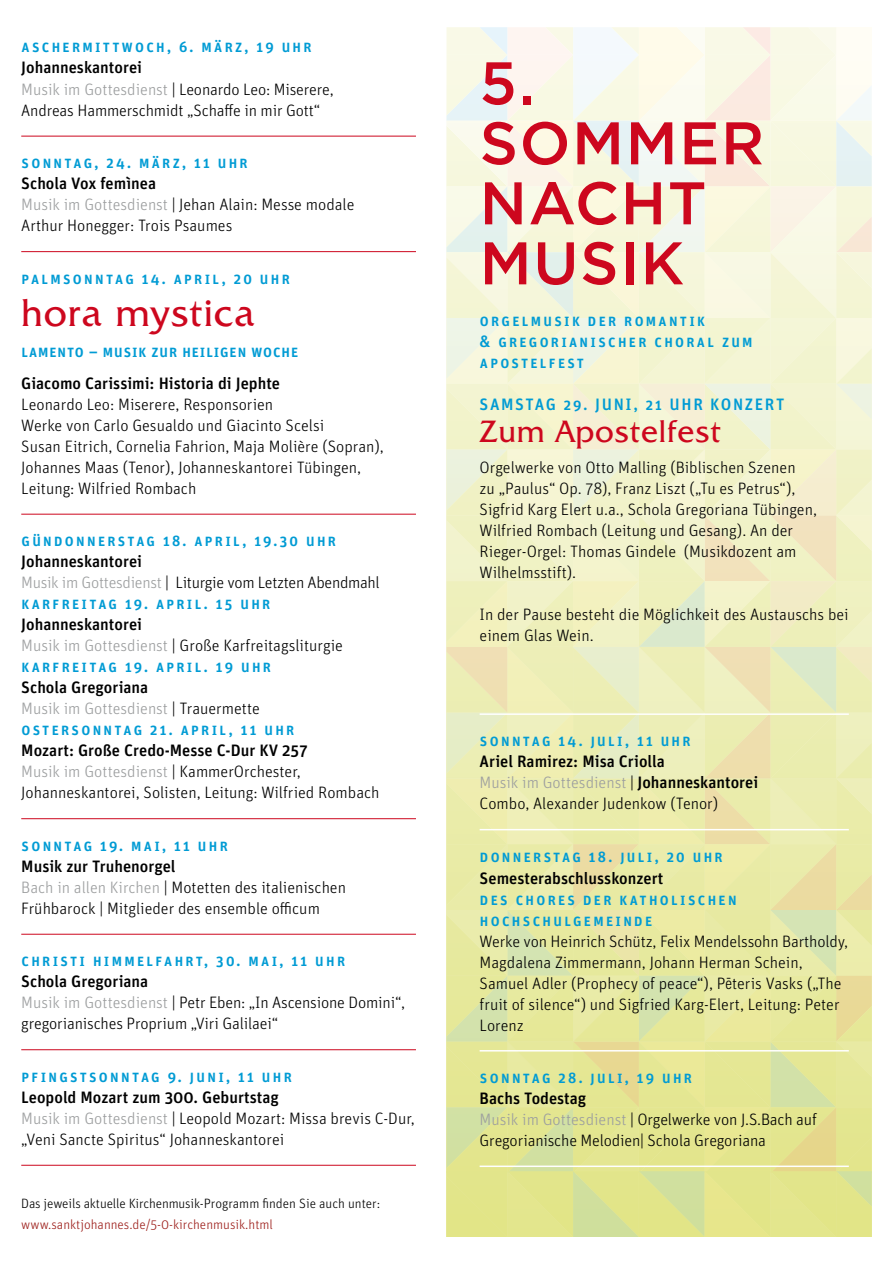
<style>
.page{position:relative;width:893px;height:1263px;background:#fff}
.page>*{position:absolute;margin:0;border:0;box-sizing:border-box;transform-origin:0 0}
.t1{font:500 60px/60px "Gotham";letter-spacing:.025em;color:#cd071e}
.t2{font:39px "Friz Quadrata IT Cby BT";letter-spacing:.02em;color:#cd071e}
.t3{font:31.5px "Friz Quadrata IT Cby BT";letter-spacing:.02em;color:#cd071e}
.t4{font:300 16.5px/21px "Unit";color:#000}
.t5{font:16.5px/21px "Unit Medium SC";letter-spacing:.1em;color:#009bd4}
.t6{font:500 16.5px/21px "Unit";color:#000}
.t7{font:300 16.5px/21px "Unit";letter-spacing:-.02em;color:#000}
.t8{font:300 16.5px/21px "Unit";color:#9c9e9f}
.t9{font:16.5px "Unit Medium SC";letter-spacing:.015em;color:#009bd4}
.t10{font:300 13.5px "Unit";letter-spacing:-.01em;color:#000}
.t11{font:300 13.5px "Unit";color:#9d1f1b}
.s1{font-weight:500}
.s2{color:#9c9e9f}
.s3{font-weight:500;color:#000}
.s4{color:#000}
.s5{font-weight:300;color:#9c9e9f}
.s6{font-weight:300}
.s7{font-family:"Acumin Pro Cond"}
</style>
<div class="page">
<hr style="left:21px;top:136px;width:395px;height:1px;background:#cd071e">
<hr style="left:21px;top:251px;width:395px;height:1px;background:#cd071e">
<hr style="left:21px;top:514px;width:395px;height:1px;background:#cd071e">
<hr style="left:21px;top:818px;width:395px;height:1px;background:#cd071e">
<hr style="left:21px;top:934px;width:395px;height:1px;background:#cd071e">
<hr style="left:21px;top:1049px;width:395px;height:1px;background:#cd071e">
<hr style="left:21px;top:1165px;width:395px;height:1px;background:#cd071e">
<svg style="left:446px;top:27px;width:426px;height:1210px;background:#edeebe"></svg>
<hr style="left:480px;top:713px;width:369px;height:2px;background:#fff">
<hr style="left:480px;top:829px;width:369px;height:1px;background:#fff">
<hr style="left:480px;top:1050px;width:369px;height:1px;background:#fff">
<hr style="left:480px;top:1165px;width:369px;height:2px;background:#fff">
<p class="t5" style="left:21px;top:36px;width:292px">aschermittwoch, 6. märz, 19 uhr</p>
<p class="t4" style="left:21px;top:57px;width:314px"><span class="s1">Johanneskantorei<br></span><span class="s2">Musik im Gottesdienst</span> | Leonardo Leo: Miserere,<br>Andreas Hammerschmidt „Schaffe in mir Gott“</p>
<p class="t5" style="left:21px;top:151px;width:228px">sonntag, 24. märz, 11 uhr</p>
<p class="t4" style="left:21px;top:173px;width:335px"><span class="s1">Schola Vox femìnea<br></span><span class="s2">Musik im Gottesdienst</span> | Jehan Alain: Messe modale<br>Arthur Honegger: Trois Psaumes</p>
<p class="t5" style="left:21px;top:267px;width:270px">palmsonntag 14. april, 20 uhr</p>
<h2 class="t2" style="left:21px;top:288px;width:235px">hora mystica</h2>
<p class="t9" style="left:21px;top:341px;width:279px">lamento – musik zur heiligen woche</p>
<p class="t6" style="left:21px;top:372px;width:260px">Giacomo Carissimi: Historia di Jephte</p>
<p class="t4" style="left:21px;top:393px;width:364px">Leonardo Leo: Miserere, Responsorien<br>Werke von Carlo Gesualdo und Giacinto Scelsi<br>Susan Eitrich, Cornelia Fahrion, Maja Molière (Sopran), Johannes Maas (Tenor), Johanneskantorei Tübingen, Leitung: Wilfried Rombach</p>
<p class="t5" style="left:21px;top:529px;width:317px">gündonnerstag 18. april, 19.30 uhr</p>
<p class="t7" style="left:21px;top:551px;width:360px"><span class="s1">Johanneskantorei<br></span><span class="s2">Musik im Gottesdienst</span> | Liturgie vom Letzten Abendmahl</p>
<p class="t5" style="left:21px;top:592px;width:251px">karfreitag 19. april. 15 uhr</p>
<p class="t4" style="left:21px;top:614px;width:323px"><span class="s1">Johanneskantorei<br></span><span class="s2">Musik im Gottesdienst</span> | Große Karfreitagsliturgie</p>
<p class="t5" style="left:21px;top:655px;width:252px">karfreitag 19. april. 19 uhr</p>
<p class="t8" style="left:21px;top:677px;width:240px"><span class="s3">Schola Gregoriana<br></span>Musik im Gottesdienst <span class="s4">| Trauermette</span></p>
<p class="t5" style="left:21px;top:719px;width:275px">ostersonntag 21. april, 11 uhr</p>
<p class="t4" style="left:21px;top:740px;width:360px"><span class="s1">Mozart: Große Credo-Messe C-Dur KV 257<br></span><span class="s2">Musik im Gottesdienst</span> | KammerOrchester,<br>Johanneskantorei, Solisten, Leitung: Wilfried Rombach</p>
<p class="t5" style="left:21px;top:834px;width:208px">sonntag 19. mai, 11 uhr</p>
<p class="t4" style="left:21px;top:855px;width:326px"><span class="s1">Musik zur Truhenorgel<br></span><span class="s2">Bach in allen Kirchen</span> | Motetten des italienischen<br>Frühbarock | Mitglieder des ensemble officum</p>
<p class="t5" style="left:21px;top:949px;width:326px">christi himmelfahrt, 30. mai, 11 uhr</p>
<p class="t4" style="left:21px;top:971px;width:385px"><span class="s1">Schola Gregoriana<br></span><span class="s2">Musik im Gottesdienst</span> | Petr Eben: „In Ascensione Domini“, gregorianisches Proprium „Viri Galilaei“</p>
<p class="t5" style="left:21px;top:1065px;width:272px">pfingstsonntag 9. juni, 11 uhr</p>
<p class="t4" style="left:21px;top:1086px;width:395px"><span class="s1">Leopold Mozart zum 300. Geburtstag<br></span><span class="s2">Musik im Gottesdienst</span> | Leopold Mozart: Missa brevis C-Dur, „Veni Sancte Spiritus“ Johanneskantorei</p>
<p class="t10" style="left:21px;top:1195px;width:360px">Das jeweils aktuelle Kirchenmusik-Programm finden Sie auch unter:</p>
<p class="t11" style="left:21px;top:1216px;width:253px">www.sanktjohannes.de/5-0-kirchenmusik.html</p>
<h1 class="t1" style="left:480px;top:52px;width:286px">5.<br>SOMMER<br>NACHT<br>MUSIK</h1>
<p class="t5" style="left:480px;top:310px;width:275px">orgelmusik der romantik<br>&amp; gregorianischer choral zum apostelfest</p>
<p class="t5" style="left:480px;top:394px;width:306px">SAMSTAG 29. JUNI, 21 UHR KONZERT</p>
<h3 class="t3" style="left:480px;top:412px;width:243px">Zum Apostelfest</h3>
<p class="t4" style="left:480px;top:457px;width:339px">Orgelwerke von Otto Malling (Biblischen Szenen<br>zu „Paulus“ Op. 78), Franz Liszt („Tu es Petrus“), Sigfrid Karg Elert u.a., Schola Gregoriana Tübingen, Wilfried Rombach (Leitung und Gesang). An der Rieger-Orgel: Thomas Gindele (Musikdozent am Wilhelmsstift).</p>
<p class="t4" style="left:480px;top:604px;width:371px">In der Pause besteht die Möglichkeit des Austauschs bei einem Glas Wein.</p>
<p class="t5" style="left:480px;top:730px;width:213px">sonntag 14. juli, 11 uhr</p>
<p class="t6" style="left:480px;top:751px;width:280px">Ariel Ramirez: Misa Criolla<br><span class="s5">Musik im Gottesdienst</span> <span class="s6">|</span> Johanneskantorei<br><span class="s6">Combo, Alexander Judenkow (Tenor)</span></p>
<p class="t5" style="left:480px;top:845px;width:245px">donnerstag 18. juli, 20 uhr</p>
<p class="t6" style="left:480px;top:867px;width:185px">Semesterabschlusskonzert</p>
<p class="t5" style="left:480px;top:888px;width:259px">des chores der katholischen hochschulgemeinde</p>
<p class="t4" style="left:480px;top:930px;width:370px">Werke von Heinrich Schütz, Felix Mendelssohn Bartholdy, Magdalena Zimmermann, Johann Herman Schein, Samuel Adler (Prophecy of peace“), P<span class="s7">ē</span>teris Vasks („The fruit of silence“) und Sigfried Karg-Elert, Leitung: Peter Lorenz</p>
<p class="t5" style="left:480px;top:1066px;width:214px">sonntag 28. juli, 19 uhr</p>
<p class="t4" style="left:480px;top:1088px;width:339px"><span class="s1">Bachs Todestag<br></span><span class="s2">Musik im Gottesdienst</span> | Orgelwerke von J.S.Bach auf<br>Gregorianische Melodien| Schola Gregoriana</p>
</div>
